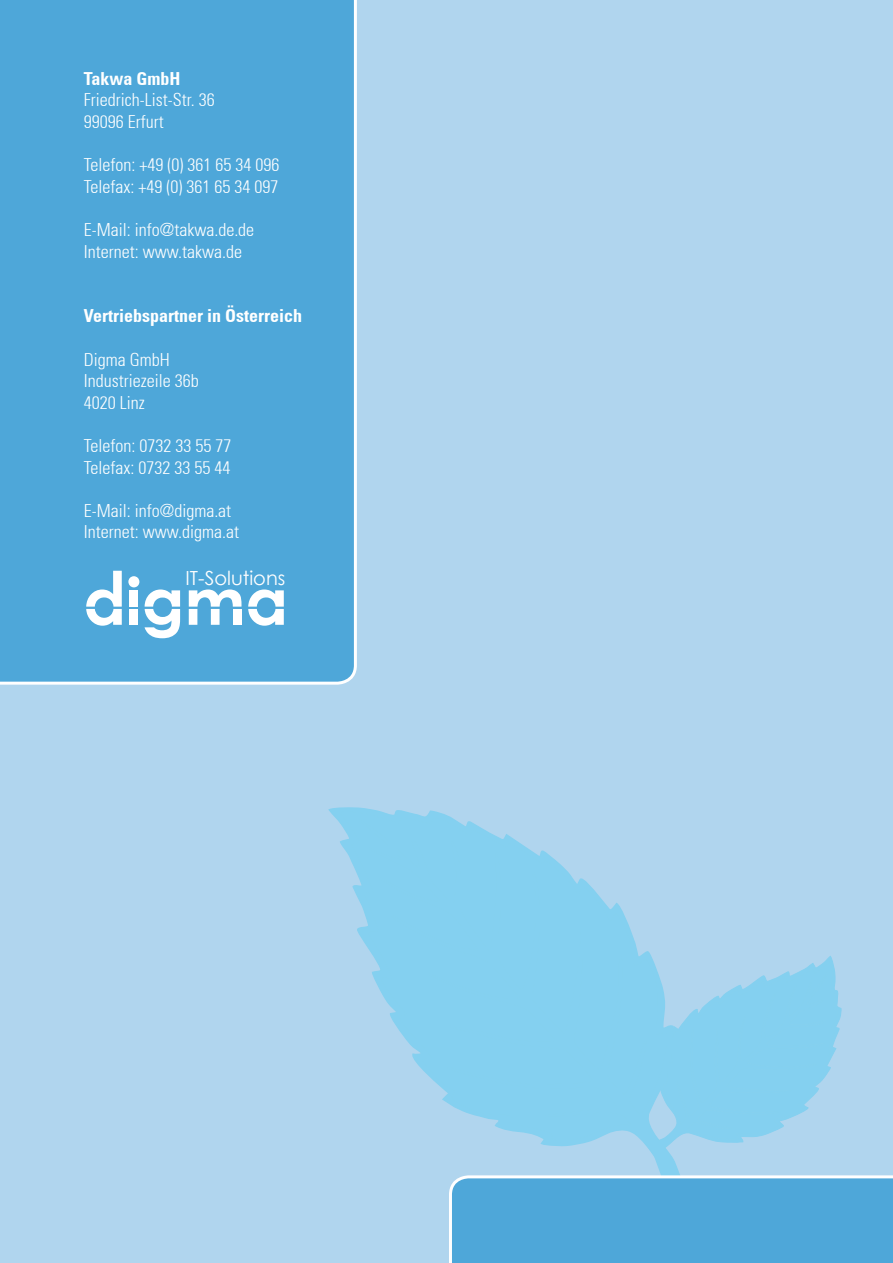
<style>
.page{position:relative;width:893px;height:1263px;background:#b0d5ee}
.page>*{position:absolute;margin:0;border:0;box-sizing:border-box;transform-origin:0 0}
.t1{font:19.5px "Century Gothic";color:#fff}
.t2{font:300 condensed 18px/21.6px "Univers 47";color:#fff}
.t3{font:700 condensed 18px "Univers 67";color:#fff}
</style>
<div class="page">
<div style="left:0;top:0;width:357px;height:685px;background:#4ea7d9"></div>
<svg style="left:328px;top:807px;width:303px;height:340px"></svg>
<div style="left:449px;top:1175px;width:444px;height:88px;background:#4ea7d9"></div>
<svg style="left:631px;top:931px;width:235px;height:268px"></svg>
<svg style="left:86px;top:571px;width:36px;height:55px;background:#a2d0eb"></svg>
<svg style="left:128px;top:576px;width:11px;height:11px"></svg>
<div style="left:130px;top:609px;width:8px;height:16px;background:#fff"></div>
<div style="left:130px;top:590px;width:8px;height:17px;background:#fff"></div>
<svg style="left:145px;top:589px;width:35px;height:49px;background:#b9dcf0"></svg>
<svg style="left:189px;top:589px;width:53px;height:36px;background:#a6d2eb"></svg>
<div style="left:233px;top:609px;width:9px;height:16px;background:#fff"></div>
<svg style="left:248px;top:589px;width:36px;height:37px"></svg>
<p class="t3" style="left:84px;top:67px;width:98px">Takwa GmbH</p>
<p class="t2" style="left:84px;top:89px;width:132px">Friedrich-List-Str. 36<br>99096 Erfurt</p>
<p class="t2" style="left:84px;top:154px;width:197px">Telefon: +49 (0) 361 65 34 096<br>Telefax: +49 (0) 361 65 34 097</p>
<p class="t2" style="left:84px;top:219px;width:172px">E-Mail: info@takwa.de.de<br>Internet: www.takwa.de</p>
<p class="t3" style="left:84px;top:305px;width:220px">Vertriebspartner in Österreich</p>
<p class="t2" style="left:84px;top:348px;width:116px">Digma GmbH<br>Industriezeile 36b<br>4020 Linz</p>
<p class="t2" style="left:84px;top:435px;width:149px">Telefon: 0732 33 55 77<br>Telefax: 0732 33 55 44</p>
<p class="t2" style="left:84px;top:500px;width:157px">E-Mail: info@digma.at<br>Internet: www.digma.at</p>
<p class="t1" style="left:186px;top:564px;width:101px">IT-Solutions</p>
</div>
